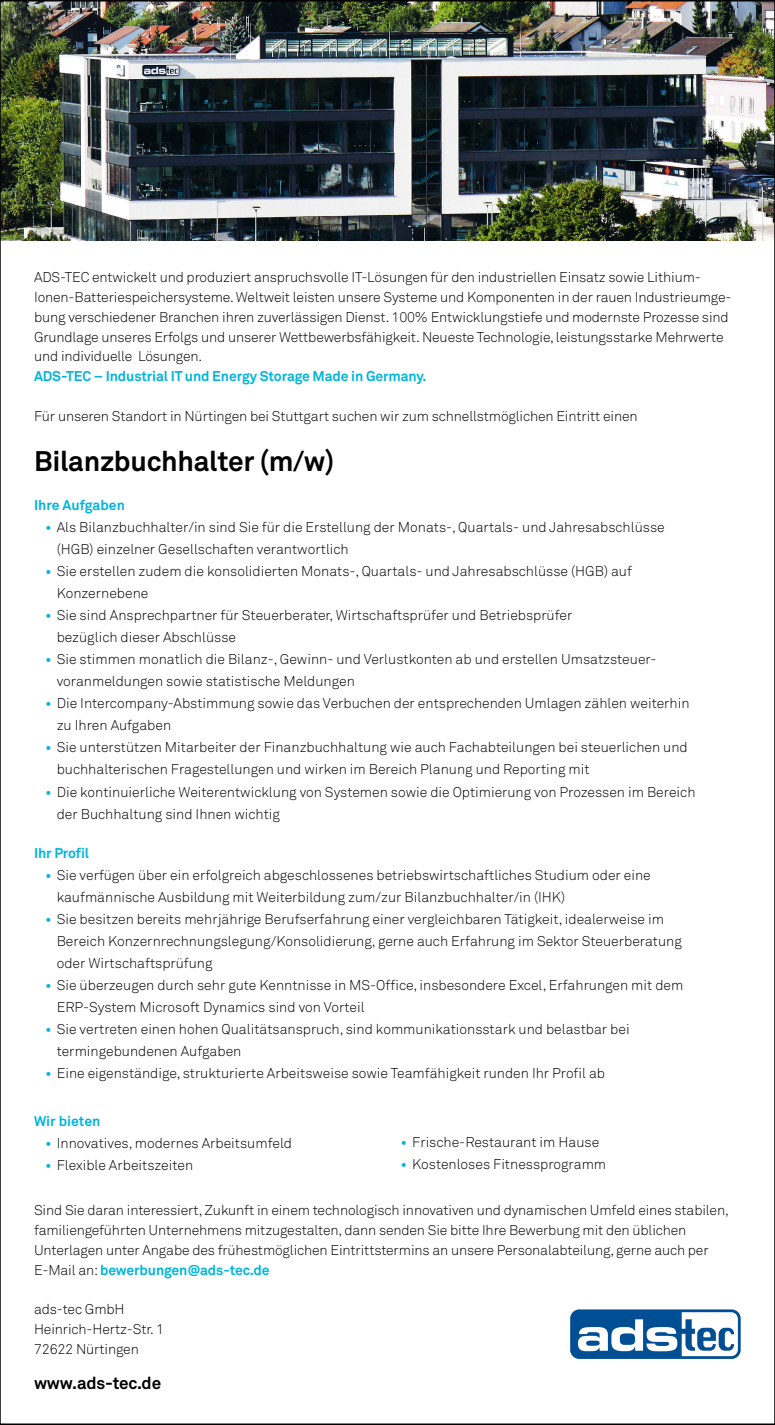
<style>
.page{position:relative;width:775px;height:1425px;background:#fff}
.page>*{position:absolute;margin:0;border:0;box-sizing:border-box;transform-origin:0 0}
.t1{font:700 28px "Akkurat";letter-spacing:-.01em;color:#000}
.t2{font:700 17px "Akkurat";letter-spacing:-.01em;color:#000}
.t3{font:300 14px/22px "Akkurat";color:#000}
.Absatz_Aufgabe_Profi{font:700 14px "Akkurat";letter-spacing:-.005em;color:#00b4dd}
.s1{font-weight:700;color:#00b4dd}
</style>
<div class="page">
<img style="left:3px;top:3px;width:768px;height:238px">
<svg style="left:570px;top:1309px;width:170px;height:49px"></svg>
<svg style="left:578px;top:1311px;width:159px;height:44px"></svg>
<p class="t3" style="left:34px;top:267px;width:698px;line-height:19.8px">ADS-TEC entwickelt und produziert anspruchsvolle IT-Lösungen für den industriellen Einsatz sowie Lithium-Ionen-Batteriespeichersysteme. Weltweit leisten unsere Systeme und Komponenten in der rauen Industrieumge&shy;bung verschiedener Branchen ihren zuverlässigen Dienst. 100% Entwicklungstiefe und modernste Prozesse sind Grundlage unseres Erfolgs und unserer Wettbewerbsfähigkeit. Neueste Technologie, leistungsstarke Mehrwerte und individuelle Lösungen.<br><span class="s1">ADS-TEC – Industrial IT und Energy Storage Made in Germany.</span></p>
<p class="t3" style="left:34px;top:405px;width:605px">Für unseren Standort in Nürtingen bei Stuttgart suchen wir zum schnellstmöglichen Eintritt einen</p>
<p class="t1" style="left:34px;top:443px;width:302px">Bilanzbuchhalter (m/w)</p>
<p class="Absatz_Aufgabe_Profi" style="left:34px;top:496px;width:92px">Ihre Aufgaben</p>
<p class="t3" style="left:57px;top:516px;width:609px;text-indent:-11px"><span class="s1">•</span> Als Bilanzbuchhalter/in sind Sie für die Erstellung der Monats-, Quartals- und Jahresabschlüsse (HGB) einzelner Gesellschaften verantwortlich</p>
<p class="t3" style="left:57px;top:560px;width:576px;text-indent:-11px"><span class="s1">•</span> Sie erstellen zudem die konsolidierten Monats-, Quartals- und Jahresabschlüsse (HGB) auf<br>Konzernebene</p>
<p class="t3" style="left:57px;top:604px;width:517px;text-indent:-11px"><span class="s1">•</span> Sie sind Ansprechpartner für Steuerberater, Wirtschaftsprüfer und Betriebsprüfer bezüglich dieser Abschlüsse</p>
<p class="t3" style="left:57px;top:648px;width:601px;text-indent:-11px"><span class="s1">•</span> Sie stimmen monatlich die Bilanz-, Gewinn- und Verlustkonten ab und erstellen Umsatzsteuer&shy;voranmeldungen sowie statistische Meldungen</p>
<p class="t3" style="left:57px;top:692px;width:634px;text-indent:-11px"><span class="s1">•</span> Die Intercompany-Abstimmung sowie das Verbuchen der entsprechenden Umlagen zählen weiterhin zu Ihren Aufgaben</p>
<p class="t3" style="left:57px;top:736px;width:632px;text-indent:-11px"><span class="s1">•</span> Sie unterstützen Mitarbeiter der Finanzbuchhaltung wie auch Fachabteilungen bei steuerlichen und buchhalterischen Fragestellungen und wirken im Bereich Planung und Reporting mit</p>
<p class="t3" style="left:57px;top:780px;width:640px;text-indent:-11px"><span class="s1">•</span> Die kontinuierliche Weiterentwicklung von Systemen sowie die Optimierung von Prozessen im Bereich der Buchhaltung sind Ihnen wichtig</p>
<p class="Absatz_Aufgabe_Profi" style="left:34px;top:843px;width:57px">Ihr Profil</p>
<p class="t3" style="left:57px;top:864px;width:595px;text-indent:-11px"><span class="s1">•</span> Sie verfügen über ein erfolgreich abgeschlossenes betriebswirtschaftliches Studium oder eine kaufmännische Ausbildung mit Weiterbildung zum/zur Bilanzbuchhalter/in (IHK)</p>
<p class="t3" style="left:57px;top:908px;width:626px;text-indent:-11px"><span class="s1">•</span> Sie besitzen bereits mehrjährige Berufserfahrung einer vergleichbaren Tätigkeit, idealerweise im<br>Bereich Konzernrechnungslegung/Konsolidierung, gerne auch Erfahrung im Sektor Steuerberatung oder Wirtschaftsprüfung</p>
<p class="t3" style="left:57px;top:974px;width:628px;text-indent:-11px"><span class="s1">•</span> Sie überzeugen durch sehr gute Kenntnisse in MS-Office, insbesondere Excel, Erfahrungen mit dem<br>ERP-System Microsoft Dynamics sind von Vorteil</p>
<p class="t3" style="left:57px;top:1018px;width:574px;text-indent:-11px"><span class="s1">•</span> Sie vertreten einen hohen Qualitätsanspruch, sind kommunikationsstark und belastbar bei termingebundenen Aufgaben</p>
<p class="t3" style="left:45px;top:1062px;width:561px"><span class="s1">•</span> Eine eigenständige, strukturierte Arbeitsweise sowie Teamfähigkeit runden Ihr Profil ab</p>
<p class="Absatz_Aufgabe_Profi" style="left:34px;top:1111px;width:68px">Wir bieten</p>
<p class="t3" style="left:45px;top:1131px;width:248px"><span class="s1">•</span> Innovatives, modernes Arbeitsumfeld</p>
<p class="t3" style="left:45px;top:1153px;width:149px"><span class="s1">•</span> Flexible Arbeitszeiten</p>
<p class="t3" style="left:401px;top:1130px;width:200px"><span class="s1">•</span> Frische-Restaurant im Hause</p>
<p class="t3" style="left:401px;top:1152px;width:207px"><span class="s1">•</span> Kostenloses Fitnessprogramm</p>
<p class="t3" style="left:34px;top:1200px;width:696px;line-height:19.8px">Sind Sie daran interessiert, Zukunft in einem technologisch innovativen und dynamischen Umfeld eines stabilen, familiengeführten Unternehmens mitzugestalten, dann senden Sie bitte Ihre Bewerbung mit den üblichen Unterlagen unter Angabe des frühestmöglichen Eintrittstermins an unsere Personalabteilung, gerne auch per E-Mail an: <span class="s1">bewerbungen@ads-tec.de</span></p>
<p class="t3" style="left:34px;top:1298px;width:92px">ads-tec GmbH</p>
<p class="t3" style="left:34px;top:1318px;width:131px">Heinrich-Hertz-Str. 1</p>
<p class="t3" style="left:34px;top:1338px;width:106px">72622 Nürtingen</p>
<p class="t2" style="left:34px;top:1371px;width:129px">www.ads-tec.de</p>
</div>
